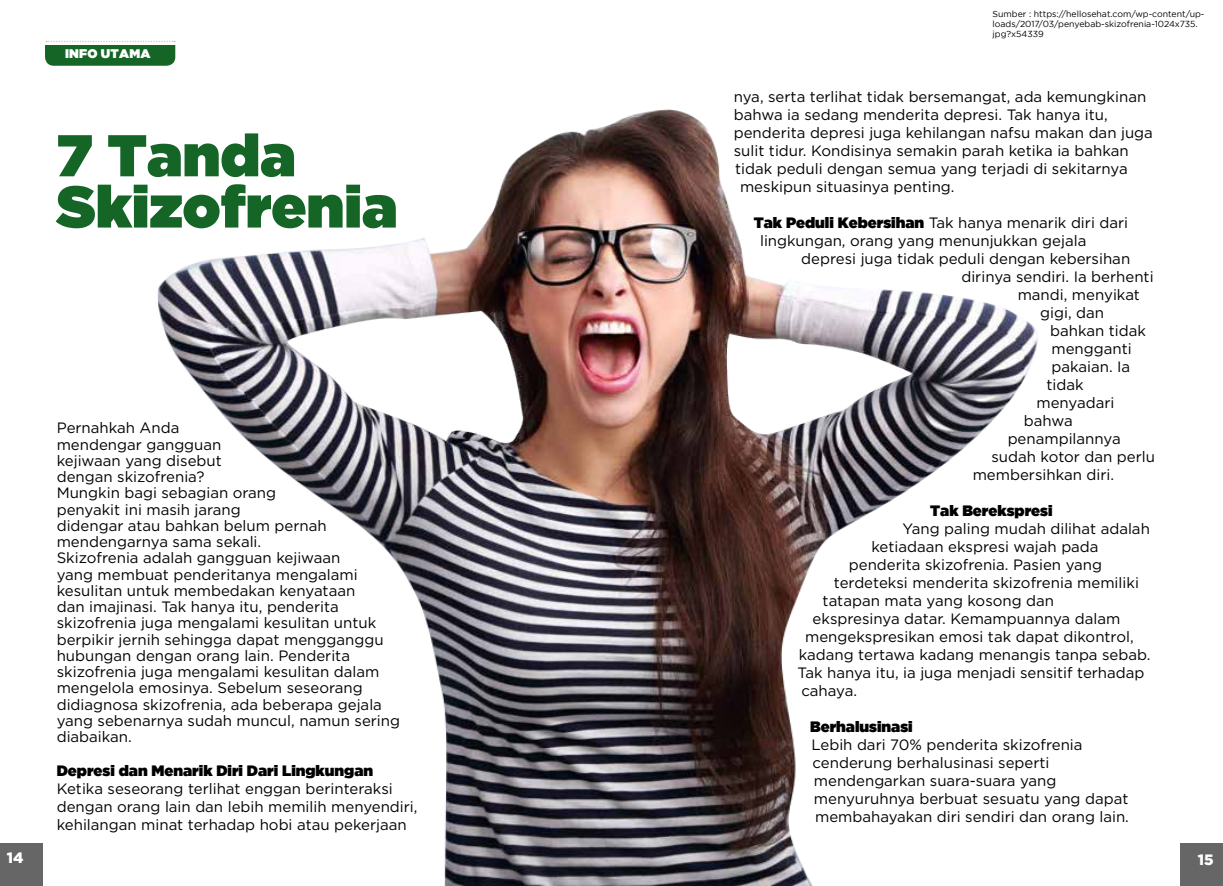
<style>
.page{position:relative;width:1223px;height:886px;background:#fff}
.page>*{position:absolute;margin:0;border:0;box-sizing:border-box;transform-origin:0 0}
.t1{font:58.75px/51.2px "Gotham Ultra";color:#146526}
.t2{font:15px/16.2px "Gotham HTF";color:#000}
.t3{font:15px "Gotham Ultra";color:#000}
.t4{font:900 15px "Gotham";color:#fff}
.t5{font:12.5px "Gotham Ultra";letter-spacing:.015em;color:#fff}
.t6{font:8.75px/10px "Gotham";color:#000}
.s1{font-family:"Gotham Ultra"}
</style>
<div class="page">
<div style="left:0;top:843px;width:43px;height:43px;background:#666"></div>
<div style="left:1180px;top:843px;width:42px;height:43px;background:#666"></div>
<svg style="left:45px;top:41px;width:130px;height:25px;background:#3d7f49"></svg>
<img style="left:158px;top:109px;width:880px;height:777px">
<p class="t5" style="left:65px;top:47px;width:87px">INFO UTAMA</p>
<h1 class="t1" style="left:57px;top:129px;width:342px">7 Tanda<br>Skizofrenia</h1>
<p class="t2" style="left:57px;top:420px;width:345px">Pernahkah Anda<br>mendengar gangguan<br>kejiwaan yang disebut<br>dengan skizofrenia?<br>Mungkin bagi sebagian orang<br>penyakit ini masih jarang<br>didengar atau bahkan belum pernah mendengarnya sama sekali.<br>Skizofrenia adalah gangguan kejiwaan<br>yang membuat penderitanya mengalami kesulitan untuk membedakan kenyataan<br>dan imajinasi. Tak hanya itu, penderita skizofrenia juga mengalami kesulitan untuk berpikir jernih sehingga dapat mengganggu hubungan dengan orang lain. Penderita skizofrenia juga mengalami kesulitan dalam mengelola emosinya. Sebelum seseorang didiagnosa skizofrenia, ada beberapa gejala yang sebenarnya sudah muncul, namun sering diabaikan.</p>
<p class="t3" style="left:57px;top:762px;width:318px">Depresi dan Menarik Diri Dari Lingkungan</p>
<p class="t2" style="left:57px;top:780px;width:362px;line-height:18px">Ketika seseorang terlihat enggan berinteraksi dengan orang lain dan lebih memilih menyendiri, kehilangan minat terhadap hobi atau pekerjaan</p>
<p class="t6" style="left:992px;top:9px;width:213px">Sumber : https://hellosehat.com/wp-content/up&shy;loads/2017/03/penyebab-skizofrenia-1024x735. jpg?x54339</p>
<p class="t2" style="left:733px;top:88px;width:414px">nya, serta terlihat tidak bersemangat, ada kemungkinan</p>
<p class="t2" style="left:733px;top:106px;width:375px">bahwa ia sedang menderita depresi. Tak hanya itu,</p>
<p class="t2" style="left:733px;top:124px;width:420px">penderita depresi juga kehilangan nafsu makan dan juga</p>
<p class="t2" style="left:733px;top:142px;width:396px">sulit tidur. Kondisinya semakin parah ketika ia bahkan</p>
<p class="t2" style="left:735px;top:160px;width:394px">tidak peduli dengan semua yang terjadi di sekitarnya</p>
<p class="t2" style="left:740px;top:178px;width:216px">meskipun situasinya penting.</p>
<p class="t2" style="left:760px;top:213px;width:369px;line-height:18px;text-indent:-6px"><span class="s1">Tak Peduli Kebersihan</span> Tak hanya menarik diri dari lingkungan, orang yang menunjukkan gejala</p>
<p class="t2" style="left:801px;top:250px;width:330px">depresi juga tidak peduli dengan kebersihan</p>
<p class="t2" style="left:961px;top:268px;width:194px">dirinya sendiri. Ia berhenti</p>
<p class="t2" style="left:1017px;top:286px;width:124px">mandi, menyikat</p>
<p class="t2" style="left:1040px;top:304px;width:65px">gigi, dan</p>
<p class="t2" style="left:1050px;top:322px;width:97px">bahkan tidak</p>
<p class="t2" style="left:1051px;top:340px;width:82px">mengganti</p>
<p class="t2" style="left:1051px;top:358px;width:80px">pakaian. Ia</p>
<p class="t2" style="left:1046px;top:376px;width:39px">tidak</p>
<p class="t2" style="left:1036px;top:394px;width:79px">menyadari</p>
<p class="t2" style="left:1023px;top:412px;width:50px">bahwa</p>
<p class="t2" style="left:1007px;top:430px;width:114px">penampilannya</p>
<p class="t2" style="left:991px;top:448px;width:165px">sudah kotor dan perlu</p>
<p class="t2" style="left:972px;top:466px;width:143px">membersihkan diri.</p>
<p class="t3" style="left:930px;top:502px;width:124px">Tak Berekspresi</p>
<p class="t2" style="left:902px;top:520px;width:249px">Yang paling mudah dilihat adalah</p>
<p class="t2" style="left:871px;top:538px;width:229px">ketiadaan ekspresi wajah pada</p>
<p class="t2" style="left:848px;top:556px;width:255px">penderita skizofrenia. Pasien yang</p>
<p class="t2" style="left:833px;top:574px;width:306px">terdeteksi menderita skizofrenia memiliki</p>
<p class="t2" style="left:822px;top:592px;width:233px">tatapan mata yang kosong dan</p>
<p class="t2" style="left:812px;top:610px;width:309px">ekspresinya datar. Kemampuannya dalam</p>
<p class="t2" style="left:805px;top:628px;width:330px">mengekspresikan emosi tak dapat dikontrol,</p>
<p class="t2" style="left:798px;top:646px;width:353px">kadang tertawa kadang menangis tanpa sebab.</p>
<p class="t2" style="left:797px;top:664px;width:348px">Tak hanya itu, ia juga menjadi sensitif terhadap</p>
<p class="t2" style="left:801px;top:682px;width:57px">cahaya.</p>
<p class="t3" style="left:810px;top:718px;width:104px">Berhalusinasi</p>
<p class="t2" style="left:811px;top:735px;width:319px;line-height:18px">Lebih dari 70% penderita skizofrenia cenderung berhalusinasi seperti mendengarkan suara-suara yang menyuruhnya berbuat sesuatu yang dapat membahayakan diri sendiri dan orang lain.</p>
<p class="t4" style="left:7px;top:849px;width:18px">14</p>
<p class="t4" style="left:1197px;top:851px;width:17px">15</p>
</div>
